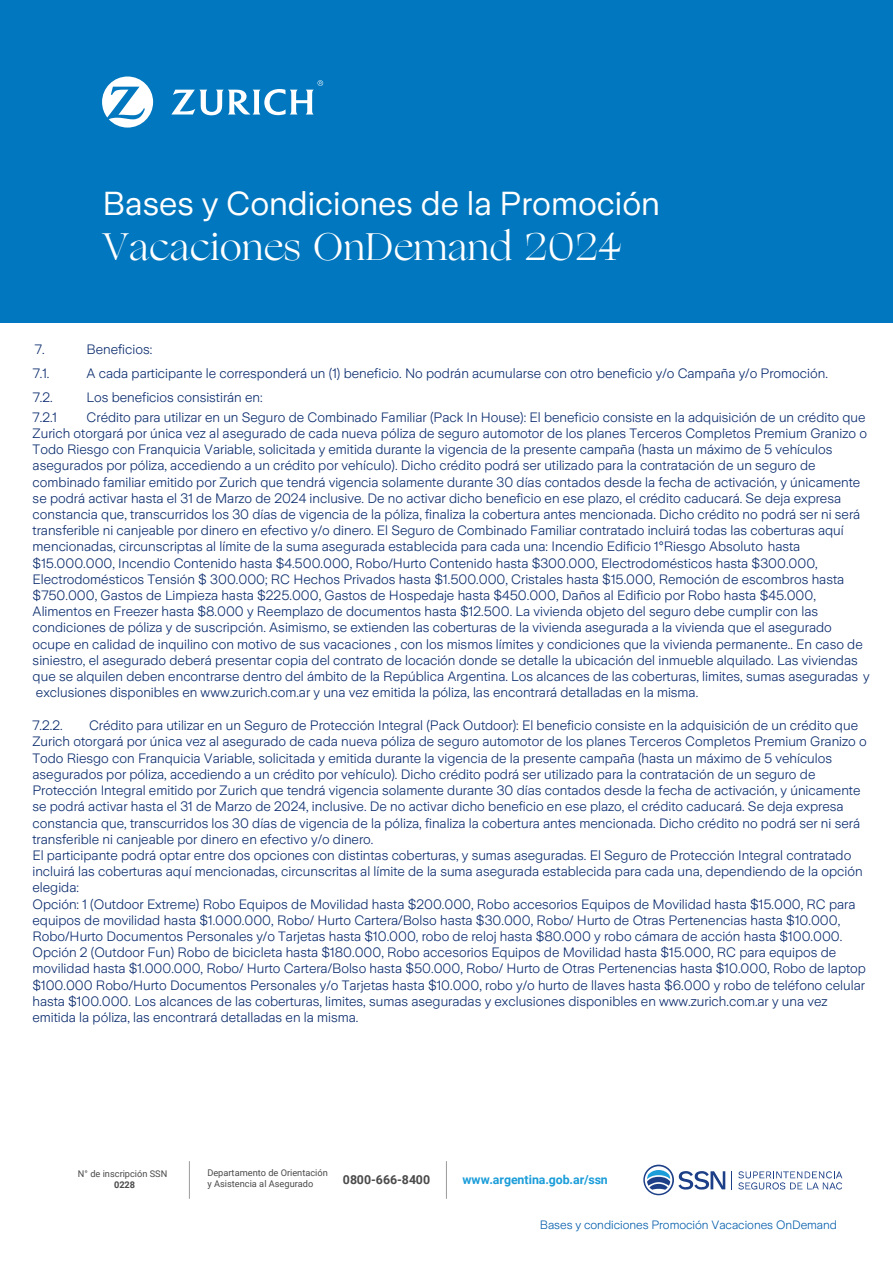
<style>
.page{position:relative;width:893px;height:1263px;background:#fff}
.page>*{position:absolute;margin:0;border:0;box-sizing:border-box;transform-origin:0 0}
.t1{font:37.95px "Ogg";letter-spacing:.01em;color:#fff}
.t2{font:33px "Zurich Sans";color:#fff}
.t3{font:300 13.5px/16.2px "Zurich Sans";color:#092a6d}
.t4{font:700 12.3px "Roboto";color:#1b9dd9}
.t5{font:700 12.3px "Roboto";color:#4b4a4a}
.t6{font:300 12px "Zurich Sans";letter-spacing:-.005em;color:#005cab}
.t7{font:9.3px/11.1px "Roboto";color:#4b4a4a}
.t8{font:700 9.3px "Roboto";color:#4b4a4a}
</style>
<div class="page">
<div style="left:0;top:0;width:893px;height:323px;background:#0077be"></div>
<svg style="left:102px;top:77px;width:51px;height:51px"></svg>
<svg style="left:171px;top:80px;width:152px;height:35px"></svg>
<hr style="left:189px;top:1161px;width:1px;height:38px;background:#4b4a4a">
<hr style="left:446px;top:1161px;width:1px;height:38px;background:#4b4a4a">
<svg style="left:731px;top:1171px;width:1px;height:18px"></svg>
<svg style="left:738px;top:1171px;width:104px;height:18px"></svg>
<svg style="left:643px;top:1164px;width:82px;height:31px"></svg>
<h2 class="t2" style="left:102px;top:186px;width:559px">Bases y Condiciones de la Promoción</h2>
<h1 class="t1" style="left:102px;top:222px;width:520px">Vacaciones OnDemand 2024</h1>
<p class="t3" style="left:35px;top:341px;width:11px">7.</p>
<p class="t3" style="left:86px;top:341px;width:67px">Beneficios:</p>
<p class="t3" style="left:33px;top:366px;width:18px">7.1.</p>
<p class="t3" style="left:86px;top:366px;width:743px">A cada participante le corresponderá un (1) beneficio. No podrán acumularse con otro beneficio y/o Campaña y/o Promoción.</p>
<p class="t3" style="left:33px;top:390px;width:21px">7.2.</p>
<p class="t3" style="left:86px;top:390px;width:178px">Los beneficios consistirán en:</p>
<p class="t3" style="left:33px;top:409px;width:26px">7.2.1</p>
<p class="t3" style="left:33px;top:409px;width:838px;text-indent:54px">Crédito para utilizar en un Seguro de Combinado Familiar (Pack In House): El beneficio consiste en la adquisición de un crédito que Zurich otorgará por única vez al asegurado de cada nueva póliza de seguro automotor de los planes Terceros Completos Premium Granizo o Todo Riesgo con Franquicia Variable, solicitada y emitida durante la vigencia de la presente campaña (hasta un máximo de 5 vehículos asegurados por póliza, accediendo a un crédito por vehículo). Dicho crédito podrá ser utilizado para la contratación de un seguro de combinado familiar emitido por Zurich que tendrá vigencia solamente durante 30 días contados desde la fecha de activación, y únicamente se podrá activar hasta el 31 de Marzo de 2024 inclusive. De no activar dicho beneficio en ese plazo, el crédito caducará. Se deja expresa constancia que, transcurridos los 30 días de vigencia de la póliza, finaliza la cobertura antes mencionada. Dicho crédito no podrá ser ni será transferible ni canjeable por dinero en efectivo y/o dinero. El Seguro de Combinado Familiar contratado incluirá todas las coberturas aquí mencionadas, circunscriptas al límite de la suma asegurada establecida para cada una: Incendio Edificio 1°Riesgo Absoluto hasta $15.000.000, Incendio Contenido hasta $4.500.000, Robo/Hurto Contenido hasta $300.000, Electrodomésticos hasta $300.000, Electrodomésticos Tensión $ 300.000; RC Hechos Privados hasta $1.500.000, Cristales hasta $15.000, Remoción de escombros hasta $750.000, Gastos de Limpieza hasta $225.000, Gastos de Hospedaje hasta $450.000, Daños al Edificio por Robo hasta $45.000, Alimentos en Freezer hasta $8.000 y Reemplazo de documentos hasta $12.500. La vivienda objeto del seguro debe cumplir con las condiciones de póliza y de suscripción. Asimismo, se extienden las coberturas de la vivienda asegurada a la vivienda que el asegurado ocupe en calidad de inquilino con motivo de sus vacaciones , con los mismos límites y condiciones que la vivienda permanente.. En caso de siniestro, el asegurado deberá presentar copia del contrato de locación donde se detalle la ubicación del inmueble alquilado. Las viviendas que se alquilen deben encontrarse dentro del ámbito de la República Argentina. Los alcances de las coberturas, limites, sumas aseguradas y exclusiones disponibles en www.zurich.com.ar y una vez emitida la póliza, las encontrará detalladas en la misma.</p>
<p class="t3" style="left:32px;top:717px;width:32px">7.2.2.</p>
<p class="t3" style="left:32px;top:717px;width:836px;text-indent:57px">Crédito para utilizar en un Seguro de Protección Integral (Pack Outdoor): El beneficio consiste en la adquisición de un crédito que Zurich otorgará por única vez al asegurado de cada nueva póliza de seguro automotor de los planes Terceros Completos Premium Granizo o Todo Riesgo con Franquicia Variable, solicitada y emitida durante la vigencia de la presente campaña (hasta un máximo de 5 vehículos asegurados por póliza, accediendo a un crédito por vehículo). Dicho crédito podrá ser utilizado para la contratación de un seguro de Protección Integral emitido por Zurich que tendrá vigencia solamente durante 30 días contados desde la fecha de activación, y únicamente se podrá activar hasta el 31 de Marzo de 2024, inclusive. De no activar dicho beneficio en ese plazo, el crédito caducará. Se deja expresa constancia que, transcurridos los 30 días de vigencia de la póliza, finaliza la cobertura antes mencionada. Dicho crédito no podrá ser ni será transferible ni canjeable por dinero en efectivo y/o dinero.<br>El participante podrá optar entre dos opciones con distintas coberturas, y sumas aseguradas. El Seguro de Protección Integral contratado incluirá las coberturas aquí mencionadas, circunscritas al límite de la suma asegurada establecida para cada una, dependiendo de la opción elegida:<br>Opción: 1 (Outdoor Extreme) Robo Equipos de Movilidad hasta $200.000, Robo accesorios Equipos de Movilidad hasta $15.000, RC para equipos de movilidad hasta $1.000.000, Robo/ Hurto Cartera/Bolso hasta $30.000, Robo/ Hurto de Otras Pertenencias hasta $10.000, Robo/Hurto Documentos Personales y/o Tarjetas hasta $10.000, robo de reloj hasta $80.000 y robo cámara de acción hasta $100.000.<br>Opción 2 (Outdoor Fun) Robo de bicicleta hasta $180.000, Robo accesorios Equipos de Movilidad hasta $15.000, RC para equipos de movilidad hasta $1.000.000, Robo/ Hurto Cartera/Bolso hasta $50.000, Robo/ Hurto de Otras Pertenencias hasta $10.000, Robo de laptop $100.000 Robo/Hurto Documentos Personales y/o Tarjetas hasta $10.000, robo y/o hurto de llaves hasta $6.000 y robo de teléfono celular hasta $100.000. Los alcances de las coberturas, limites, sumas aseguradas y exclusiones disponibles en www.zurich.com.ar y una vez emitida la póliza, las encontrará detalladas en la misma.</p>
<p class="t7" style="left:78px;top:1167px;width:91px">N° de inscripción SSN</p>
<p class="t8" style="left:114px;top:1178px;width:23px">0228</p>
<p class="t7" style="left:207px;top:1167px;width:122px">Departamento de Orientación y Asistencia al Asegurado</p>
<p class="t5" style="left:343px;top:1171px;width:89px">0800-666-8400</p>
<p class="t4" style="left:463px;top:1171px;width:147px">www.argentina.gob.ar/ssn</p>
<p class="t6" style="left:540px;top:1218px;width:299px">Bases y condiciones Promoción Vacaciones OnDemand</p>
</div>
